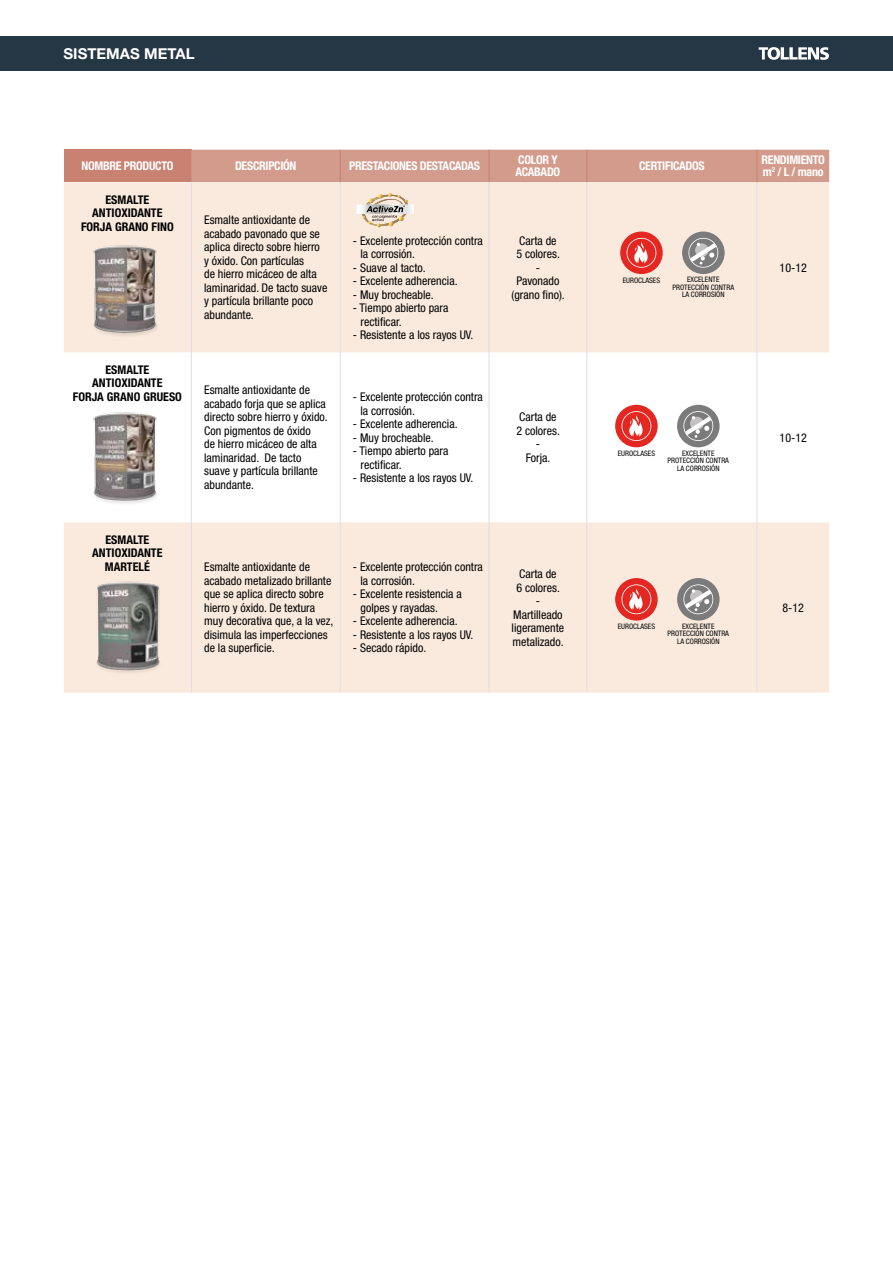
<style>
.page{position:relative;width:893px;height:1263px;background:#fff}
.page>*{position:absolute;margin:0;border:0;box-sizing:border-box;transform-origin:0 0}
.t1{font:700 15px "Helvetica Neue LT Std";color:#fff}
.t2{font:condensed 12px/13.5px "Helvetica Neue LT Std";color:#000}
.t3{font:700 condensed 12px/13.5px "Helvetica Neue LT Std";color:#000;text-align:center}
.t4{font:700 condensed 12px/12px "Helvetica Neue LT Std";letter-spacing:-.025em;color:#fff}
.t5{font:condensed 7.5px/7.5px "Helvetica Neue LT Std";color:#000;text-align:center}
</style>
<div class="page">
<div style="left:0;top:36px;width:893px;height:34px;background:#253645"></div>
<svg style="left:759px;top:47px;width:70px;height:13px"></svg>
<div style="left:64px;top:150px;width:127px;height:32px;background:#c98272"></div>
<div style="left:191px;top:150px;width:638px;height:32px;background:#d39b8c"></div>
<svg style="left:64px;top:182px;width:765px;height:510px;fill:#faeade"></svg>
<hr style="left:340px;top:150px;width:1px;height:32px;background:#c98272">
<hr style="left:489px;top:150px;width:1px;height:32px;background:#c98272">
<hr style="left:586px;top:150px;width:1px;height:32px;background:#c98272">
<hr style="left:191px;top:182px;width:1px;height:170px;background:#dedee6">
<hr style="left:191px;top:352px;width:1px;height:170px;background:#dedee6">
<hr style="left:191px;top:522px;width:1px;height:170px;background:#dedee6">
<hr style="left:340px;top:182px;width:1px;height:170px;background:#dedee6">
<hr style="left:586px;top:182px;width:1px;height:170px;background:#dedee6">
<hr style="left:340px;top:352px;width:1px;height:170px;background:#dedee6">
<hr style="left:586px;top:352px;width:1px;height:170px;background:#dedee6">
<hr style="left:340px;top:522px;width:1px;height:170px;background:#dedee6">
<hr style="left:586px;top:522px;width:1px;height:170px;background:#dedee6">
<hr style="left:489px;top:182px;width:1px;height:170px;background:#dedee6">
<hr style="left:756px;top:182px;width:1px;height:170px;background:#dedee6">
<hr style="left:489px;top:352px;width:1px;height:170px;background:#dedee6">
<hr style="left:756px;top:352px;width:1px;height:170px;background:#dedee6">
<hr style="left:489px;top:522px;width:1px;height:170px;background:#dedee6">
<hr style="left:756px;top:522px;width:1px;height:170px;background:#dedee6">
<hr style="left:756px;top:150px;width:1px;height:32px;background:#c98272">
<img style="left:86px;top:236px;width:80px;height:108px">
<img style="left:86px;top:404px;width:80px;height:109px">
<img style="left:86px;top:572px;width:80px;height:109px">
<img style="left:356px;top:204px;width:58px;height:10px">
<svg style="left:362px;top:193px;width:47px;height:35px;background:#d2c3b2"></svg>
<div style="left:682px;top:232px;width:43px;height:42px;background:#7c7b7b;border-radius:50%"></div>
<svg style="left:688px;top:238px;width:30px;height:30px"></svg>
<div style="left:689px;top:239px;width:28px;height:28px;background:#7c7b7b;border-radius:50%"></div>
<svg style="left:690px;top:243px;width:26px;height:21px"></svg>
<div style="left:677px;top:405px;width:43px;height:42px;background:#7c7b7b;border-radius:50%"></div>
<svg style="left:683px;top:411px;width:30px;height:30px"></svg>
<div style="left:684px;top:412px;width:28px;height:28px;background:#7c7b7b;border-radius:50%"></div>
<svg style="left:685px;top:416px;width:26px;height:22px"></svg>
<div style="left:677px;top:578px;width:43px;height:43px;background:#7c7b7b;border-radius:50%"></div>
<svg style="left:683px;top:584px;width:30px;height:30px"></svg>
<div style="left:684px;top:585px;width:28px;height:28px;background:#7c7b7b;border-radius:50%"></div>
<svg style="left:685px;top:589px;width:26px;height:22px"></svg>
<div style="left:620px;top:232px;width:43px;height:42px;background:#e52721;border-radius:50%"></div>
<svg style="left:626px;top:238px;width:30px;height:30px"></svg>
<div style="left:627px;top:239px;width:29px;height:28px;background:#e52721;border-radius:50%"></div>
<svg style="left:634px;top:242px;width:14px;height:21px"></svg>
<div style="left:615px;top:405px;width:43px;height:42px;background:#e52721;border-radius:50%"></div>
<svg style="left:621px;top:411px;width:30px;height:30px"></svg>
<div style="left:622px;top:412px;width:28px;height:28px;background:#e52721;border-radius:50%"></div>
<svg style="left:629px;top:415px;width:14px;height:22px"></svg>
<div style="left:615px;top:578px;width:43px;height:43px;background:#e52721;border-radius:50%"></div>
<svg style="left:621px;top:584px;width:30px;height:30px"></svg>
<div style="left:622px;top:585px;width:28px;height:28px;background:#e52721;border-radius:50%"></div>
<svg style="left:629px;top:588px;width:14px;height:22px"></svg>
<p class="t1" style="left:64px;top:44px;width:133px">SISTEMAS METAL</p>
<p class="t4" style="left:82px;top:160px;width:94px">NOMBRE PRODUCTO</p>
<p class="t4" style="left:235px;top:160px;width:63px">DESCRIPCIÓN</p>
<p class="t4" style="left:349px;top:160px;width:132px">PRESTACIONES DESTACADAS</p>
<p class="t4" style="left:516px;top:154px;width:46px">COLOR Y<br>ACABADO</p>
<p class="t4" style="left:639px;top:160px;width:67px">CERTIFICADOS</p>
<p class="t4" style="left:761px;top:154px;width:65px">RENDIMIENTO m<sup>2</sup> / L / mano</p>
<p class="t3" style="left:81px;top:192px;width:94px">ESMALTE<br>ANTIOXIDANTE<br>FORJA GRANO FINO</p>
<p class="t2" style="left:204px;top:213px;width:125px">Esmalte antioxidante de acabado pavonado que se aplica directo sobre hierro y óxido. Con partículas<br>de hierro micáceo de alta laminaridad. De tacto suave y partícula brillante poco abundante.</p>
<p class="t2" style="left:360px;top:234px;width:124px;text-indent:-8px">- Excelente protección contra la corrosión.</p>
<p class="t2" style="left:353px;top:261px;width:74px">- Suave al tacto.</p>
<p class="t2" style="left:353px;top:274px;width:106px">- Excelente adherencia.</p>
<p class="t2" style="left:353px;top:288px;width:82px">- Muy brocheable.</p>
<p class="t2" style="left:360px;top:301px;width:89px;text-indent:-8px">- Tiempo abierto para rectificar.</p>
<p class="t2" style="left:353px;top:328px;width:122px">- Resistente a los rayos UV.</p>
<p class="t2" style="left:511px;top:234px;width:55px;text-align:center">Carta de<br>5 colores.<br>-<br>Pavonado (grano fino).</p>
<p class="t2" style="left:780px;top:261px;width:29px">10-12</p>
<p class="t5" style="left:673px;top:276px;width:63px">EXCELENTE<br>PROTECCIÓN CONTRA<br>LA CORROSIÓN</p>
<p class="t5" style="left:623px;top:276px;width:39px">EUROCLASES</p>
<p class="t3" style="left:73px;top:362px;width:111px">ESMALTE<br>ANTIOXIDANTE<br>FORJA GRANO GRUESO</p>
<p class="t3" style="left:92px;top:533px;width:72px">ESMALTE<br>ANTIOXIDANTE<br>MARTELÉ</p>
<p class="t2" style="left:204px;top:383px;width:125px">Esmalte antioxidante de acabado forja que se aplica directo sobre hierro y óxido.<br>Con pigmentos de óxido<br>de hierro micáceo de alta laminaridad. De tacto suave y partícula brillante abundante.</p>
<p class="t2" style="left:360px;top:390px;width:124px;text-indent:-8px">- Excelente protección contra la corrosión.</p>
<p class="t2" style="left:353px;top:417px;width:106px">- Excelente adherencia.</p>
<p class="t2" style="left:353px;top:431px;width:82px">- Muy brocheable.</p>
<p class="t2" style="left:360px;top:444px;width:89px;text-indent:-8px">- Tiempo abierto para rectificar.</p>
<p class="t2" style="left:353px;top:471px;width:122px">- Resistente a los rayos UV.</p>
<p class="t2" style="left:204px;top:560px;width:131px">Esmalte antioxidante de acabado metalizado brillante que se aplica directo sobre hierro y óxido. De textura muy decorativa que, a la vez, disimula las imperfecciones de la superficie.</p>
<p class="t2" style="left:360px;top:560px;width:124px;text-indent:-8px">- Excelente protección contra la corrosión.</p>
<p class="t2" style="left:360px;top:587px;width:103px;text-indent:-8px">- Excelente resistencia a golpes y rayadas.</p>
<p class="t2" style="left:353px;top:614px;width:106px">- Excelente adherencia.</p>
<p class="t2" style="left:353px;top:628px;width:122px">- Resistente a los rayos UV.</p>
<p class="t2" style="left:353px;top:641px;width:75px">- Secado rápido.</p>
<p class="t2" style="left:516px;top:410px;width:45px;text-align:center">Carta de<br>2 colores. -<br>Forja.</p>
<p class="t2" style="left:512px;top:567px;width:54px;text-align:center">Carta de<br>6 colores.<br>-<br>Martilleado ligeramente metalizado.</p>
<p class="t5" style="left:618px;top:449px;width:39px">EUROCLASES</p>
<p class="t5" style="left:668px;top:449px;width:63px">EXCELENTE<br>PROTECCIÓN CONTRA<br>LA CORROSIÓN</p>
<p class="t2" style="left:780px;top:431px;width:29px">10-12</p>
<p class="t5" style="left:618px;top:623px;width:39px">EUROCLASES</p>
<p class="t5" style="left:668px;top:622px;width:63px">EXCELENTE<br>PROTECCIÓN CONTRA<br>LA CORROSIÓN</p>
<p class="t2" style="left:782px;top:601px;width:23px">8-12</p>
</div>
